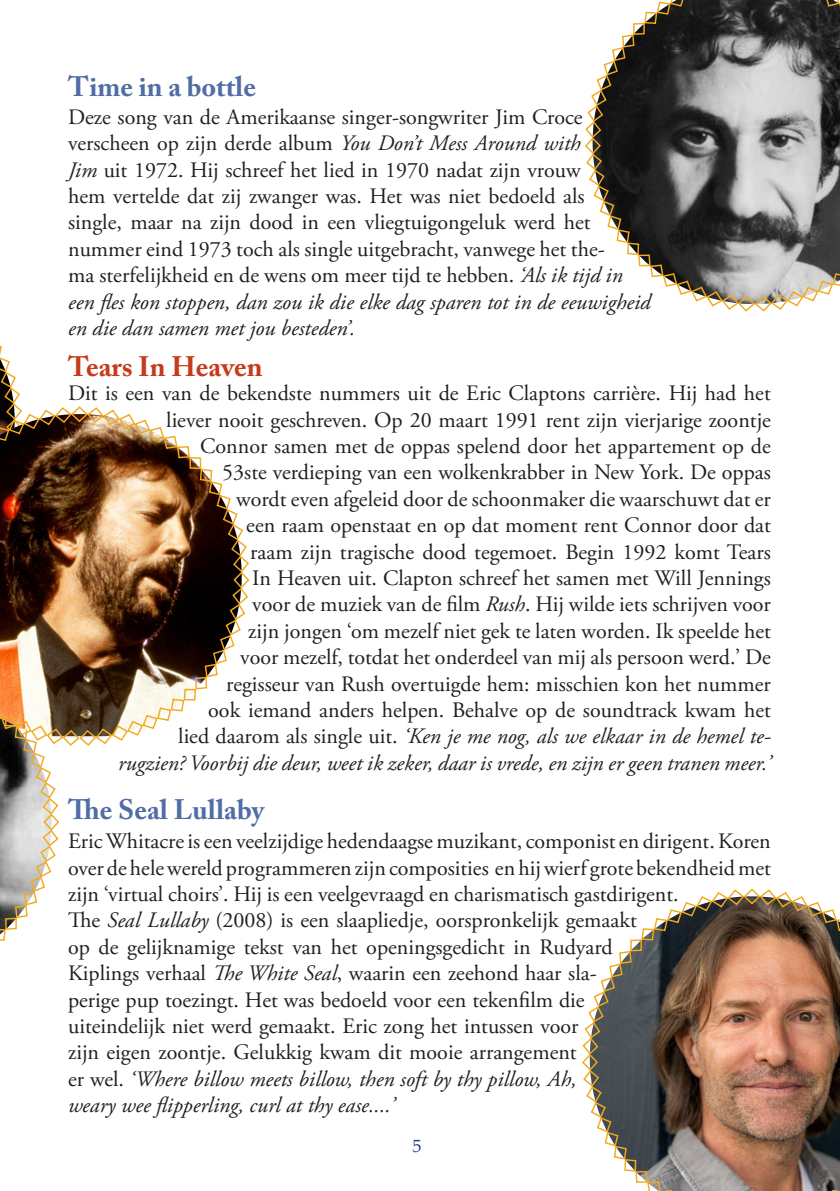
<style>
.page{position:relative;width:840px;height:1191px;background:#fff}
.page>*{position:absolute;margin:0;border:0;box-sizing:border-box;transform-origin:0 0}
.t1{font:700 28px "Adobe Caslon Pro";color:#516da6}
.t2{font:700 28px "Adobe Caslon Pro";color:#c73a1b}
.t3{font:22px/26.4px "Adobe Garamond Pro";color:#231f20}
.t4{font:18px "Palatino Linotype";color:#253f8e}
.s1{font-style:italic}
</style>
<div class="page">
<img style="left:634px;top:0;width:205px;height:33px">
<svg style="left:808px;top:0;width:31px;height:16px"></svg>
<svg style="left:643px;top:0;width:57px;height:25px"></svg>
<div style="left:632px;top:23px;width:12px;height:12px;border:1px solid #f2aa1c"></div>
<svg style="left:585px;top:33px;width:254px;height:279px;background:#81807c"></svg>
<img style="left:0;top:345px;width:250px;height:596px">
<img style="left:631px;top:941px;width:208px;height:250px">
<svg style="left:828px;top:1188px;width:11px;height:3px"></svg>
<svg style="left:641px;top:888px;width:198px;height:53px"></svg>
<div style="left:629px;top:939px;width:12px;height:12px;border:1px solid #f2aa1c"></div>
<svg style="left:582px;top:950px;width:93px;height:241px"></svg>
<p class="t1" style="left:68px;top:70px;width:189px">Time in a bottle</p>
<p class="t3" style="left:68px;top:104px;width:584px">Deze song van de Amerikaanse singer-songwriter Jim Croce verscheen op zijn derde album <span class="s1">You Don’t Mess Around with<br>Jim</span> uit 1972. Hij schreef het lied in 1970 nadat zijn vrouw<br>hem vertelde dat zij zwanger was. Het was niet bedoeld als<br>single, maar na zijn dood in een vliegtuigongeluk werd het nummer eind 1973 toch als single uitgebracht, vanwege het the-<br>ma sterfelijkheid en de wens om meer tijd te hebben. <span class="s1">‘Als ik tijd in een fles kon stoppen, dan zou ik die elke dag sparen tot in de eeuwigheid en die dan samen met jou besteden’.</span></p>
<p class="t2" style="left:68px;top:350px;width:196px">Tears In Heaven</p>
<p class="t3" style="left:68px;top:381px;width:704px;text-align:right">Dit is een van de bekendste nummers uit de Eric Claptons carrière. Hij had het liever nooit geschreven. Op 20 maart 1991 rent zijn vierjarige zoontje<br>Connor samen met de oppas spelend door het appartement op de<br>53ste verdieping van een wolkenkrabber in New York. De oppas<br>wordt even afgeleid door de schoonmaker die waarschuwt dat er<br>een raam openstaat en op dat moment rent Connor door dat<br>raam zijn tragische dood tegemoet. Begin 1992 komt Tears<br>In Heaven uit. Clapton schreef het samen met Will Jennings<br>voor de muziek van de film <span class="s1">Rush</span>. Hij wilde iets schrijven voor<br>zijn jongen ‘om mezelf niet gek te laten worden. Ik speelde het<br>voor mezelf, totdat het onderdeel van mij als persoon werd.’ De<br>regisseur van Rush overtuigde hem: misschien kon het nummer<br>ook iemand anders helpen. Behalve op de soundtrack kwam het<br>lied daarom als single uit. <span class="s1">‘Ken je me nog, als we elkaar in de hemel te-<br>rugzien? Voorbij die deur, weet ik zeker, daar is vrede, en zijn er geen tranen meer.’</span></p>
<p class="t1" style="left:68px;top:793px;width:197px">The Seal Lullaby</p>
<p class="t3" style="left:68px;top:828px;width:703px">Eric Whitacre is een veelzijdige hedendaagse muzikant, componist en dirigent. Koren over de hele wereld programmeren zijn composities en hij wierf grote bekendheid met zijn ‘virtual choirs’. Hij is een veelgevraagd en charismatisch gastdirigent.<br>The <span class="s1">Seal Lullaby</span> (2008) is een slaapliedje, oorspronkelijk gemaakt<br>op de gelijknamige tekst van het openingsgedicht in Rudyard<br>Kiplings verhaal <span class="s1">The White Seal</span>, waarin een zeehond haar sla-<br>perige pup toezingt. Het was bedoeld voor een tekenfilm die<br>uiteindelijk niet werd gemaakt. Eric zong het intussen voor<br>zijn eigen zoontje. Gelukkig kwam dit mooie arrangement<br>er wel. <span class="s1">‘Where billow meets billow, then soft by thy pillow, Ah,<br>weary wee flipperling, curl at thy ease....’</span></p>
<p class="t4" style="left:412px;top:1133px;width:10px">5</p>
</div>
